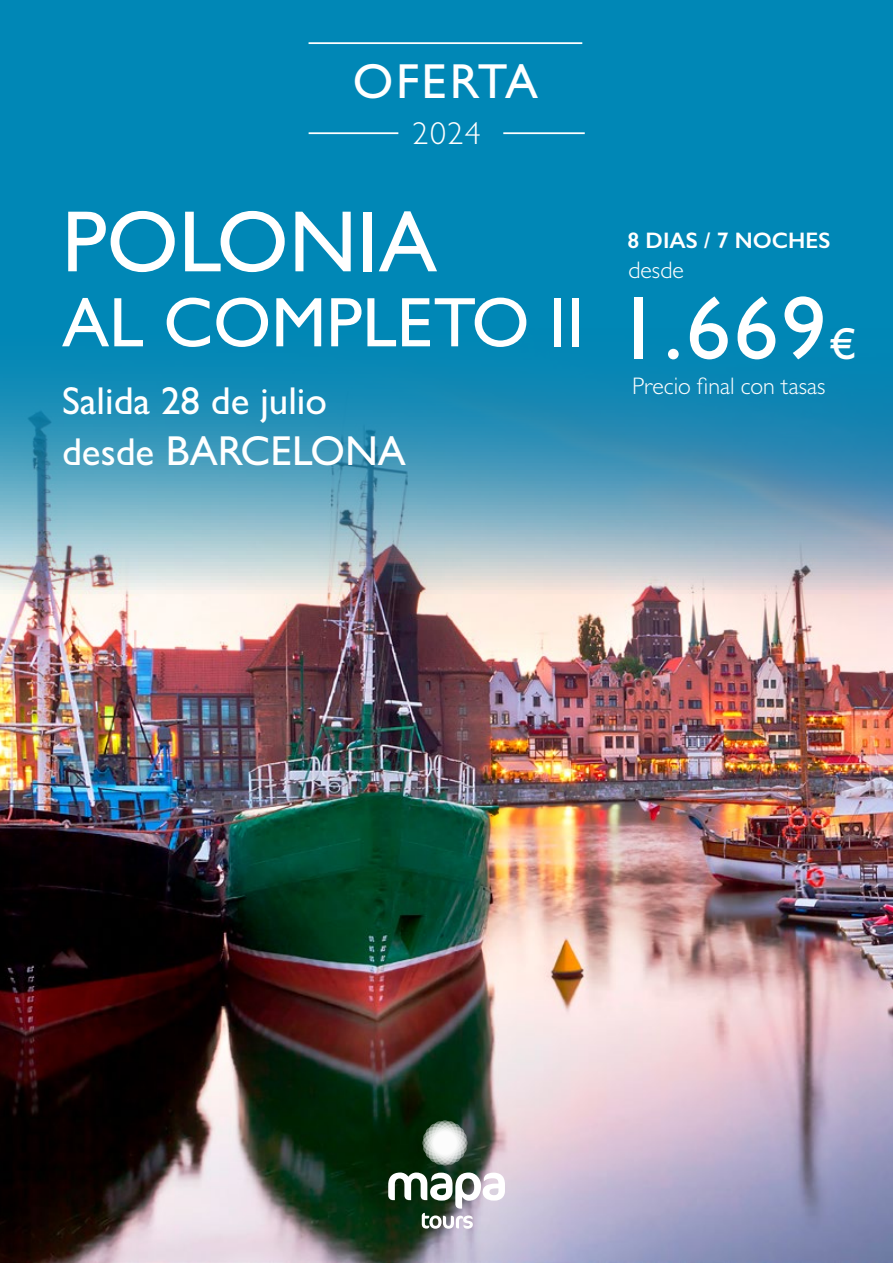
<style>
.page{position:relative;width:893px;height:1263px;background:#0087b6}
.page>*{position:absolute;margin:0;border:0;box-sizing:border-box;transform-origin:0 0}
.t1{font:500 90px "Gill Sans";color:#fff}
.t2{font:500 87.45px "Gill Sans";color:#fff}
.t3{font:500 70.5px "Gill Sans";color:#fff}
.t4{font:500 49.35px "Gill Sans";letter-spacing:.05em;color:#fff}
.t5{font:500 42px "Gill Sans";color:#fff}
.t6{font:500 39px "Gill Sans";color:#fff}
.t7{font:300 31.8px "Gill Sans";color:#fff}
.t8{font:300 24px "Gill Sans";color:#fff}
.t9{font:600 22.5px "Gill Sans";color:#fff}
.s1{font-size:39px}
.s2{font-size:45px}
</style>
<div class="page">
<img style="left:0;top:367px;width:893px;height:896px">
<div style="left:434px;top:1120px;width:22px;height:45px;background:#304f34;border-radius:50%"></div>
<div style="left:422px;top:1132px;width:45px;height:22px;background:#304930;border-radius:50%"></div>
<svg style="left:423px;top:1121px;width:44px;height:44px;background:#abb5ad"></svg>
<svg style="left:388px;top:1172px;width:117px;height:57px;background:#8e9892"></svg>
<hr style="left:309px;top:132px;width:89px;height:2px;background:#fff">
<hr style="left:309px;top:42px;width:273px;height:2px;background:#fff">
<hr style="left:503px;top:132px;width:82px;height:2px;background:#fff">
<h3 class="t4" style="left:353px;top:52px;width:187px">OFERTA</h3>
<h3 class="t7" style="left:413px;top:114px;width:70px">2024</h3>
<h2 class="t2" style="left:62px;top:190px;width:376px">POLONIA</h2>
<h3 class="t3" style="left:62px;top:281px;width:524px">AL COMPLETO II</h3>
<h3 class="t6" style="left:62px;top:377px;width:266px">Salida 28 de julio</h3>
<h3 class="t5" style="left:62px;top:426px;width:345px"><span class="s1">desde</span> BARCELONA</h3>
<p class="t9" style="left:627px;top:227px;width:204px">8 DIAS / 7 NOCHES</p>
<p class="t8" style="left:628px;top:255px;width:57px">desde</p>
<h1 class="t1" style="left:616px;top:275px;width:242px">1.669<span class="s2">€</span></h1>
<p class="t8" style="left:632px;top:372px;width:195px">Precio final con tasas</p>
</div>
